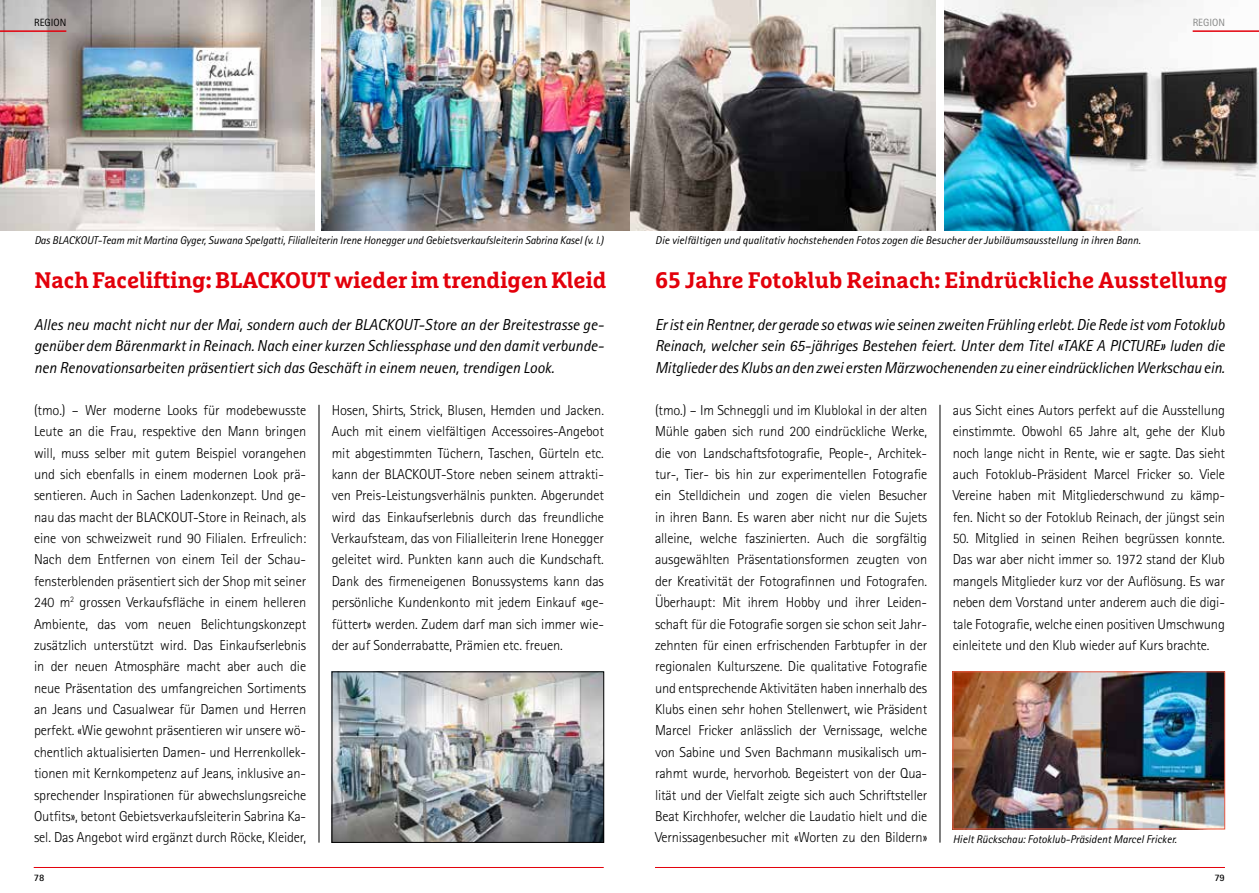
<style>
.page{position:relative;width:1259px;height:893px;background:#fff}
.page>*{position:absolute;margin:0;border:0;box-sizing:border-box;transform-origin:0 0}
.t1{font:700 22.5px "Marselis Slab Pro";letter-spacing:-.01em;color:#e3000b}
.t2{font:italic 15.9px/21.3px "Rotis Sans Serif Std";letter-spacing:-.005em;color:#000;text-align:justify}
.t3{font:300 14.4px/21.3px "Rotis Sans Serif Std";letter-spacing:-.01em;color:#000;text-align:justify}
.t4{font:italic 11.25px "Rotis Sans Serif Std";color:#000}
.t5{font:10.5px "Rotis Sans Serif Std";color:#868786}
.t6{font:10.5px "Rotis Sans Serif Std";color:#000}
.t7{font:700 9.9px "Rotis Sans Serif Std";color:#000}
</style>
<div class="page">
<img style="left:321px;top:0;width:614px;height:230px">
<img style="left:944px;top:0;width:315px;height:230px">
<hr style="left:939px;top:405px;width:1px;height:438px;background:#000">
<img style="left:954px;top:674px;width:269px;height:153px">
<div style="left:952px;top:672px;width:273px;height:157px;border:1px solid #eb5c46"></div>
<hr style="left:1192px;top:30px;width:67px;height:2px;background:#e3000b">
<hr style="left:655px;top:867px;width:570px;height:1px;background:#e3000b">
<img style="left:0;top:0;width:315px;height:230px">
<hr style="left:0;top:30px;width:66px;height:2px;background:#e3000b">
<hr style="left:34px;top:867px;width:570px;height:1px;background:#e3000b">
<hr style="left:319px;top:405px;width:1px;height:438px;background:#000">
<img style="left:334px;top:674px;width:268px;height:167px">
<div style="left:332px;top:672px;width:272px;height:171px;border:1px solid #000"></div>
<p class="t6" style="left:34px;top:16px;width:34px">REGION</p>
<p class="t5" style="left:1192px;top:16px;width:34px">REGION</p>
<p class="t4" style="left:34px;top:234px;width:571px">Das BLACKOUT-Team mit Martina Gyger, Suwana Spelgatti, Filialleiterin Irene Honegger und Gebietsverkaufsleiterin Sabrina Kasel (v. l.)</p>
<p class="t4" style="left:655px;top:234px;width:487px">Die vielfältigen und qualitativ hochstehenden Fotos zogen die Besucher der Jubiläumsausstellung in ihren Bann.</p>
<h1 class="t1" style="left:34px;top:266px;width:574px">Nach Facelifting: BLACKOUT wieder im trendigen Kleid</h1>
<p class="t2" style="left:34px;top:314px;width:571px">Alles neu macht nicht nur der Mai, sondern auch der BLACKOUT-Store an der Breitestrasse ge&shy;genüber dem Bärenmarkt in Reinach. Nach einer kurzen Schliessphase und den damit verbunde&shy;nen Renovationsarbeiten präsentiert sich das Geschäft in einem neuen, trendigen Look.</p>
<p class="t3" style="left:34px;top:400px;width:274px">(tmo.) – Wer moderne Looks für modebewusste Leute an die Frau, respektive den Mann bringen will, muss selber mit gutem Beispiel vorangehen und sich ebenfalls in einem modernen Look prä&shy;sentieren. Auch in Sachen Ladenkonzept. Und ge&shy;nau das macht der BLACKOUT-Store in Reinach, als eine von schweizweit rund 90 Filialen. Erfreulich:<br>Nach dem Entfernen von einem Teil der Schau&shy;fensterblenden präsentiert sich der Shop mit seiner 240 m<sup>2</sup> grossen Verkaufsfläche in einem helleren Ambiente, das vom neuen Belichtungskonzept zusätzlich unterstützt wird. Das Einkaufserlebnis in der neuen Atmosphäre macht aber auch die neue Präsentation des umfangreichen Sortiments an Jeans und Casualwear für Damen und Herren perfekt. «Wie gewohnt präsentieren wir unsere wö&shy;chentlich aktualisierten Damen- und Herrenkollek&shy;tionen mit Kernkompetenz auf Jeans, inklusive an&shy;sprechender Inspirationen für abwechslungsreiche Outfits», betont Gebietsverkaufsleiterin Sabrina Ka&shy;sel. Das Angebot wird ergänzt durch Röcke, Kleider,</p>
<p class="t3" style="left:332px;top:400px;width:274px">Hosen, Shirts, Strick, Blusen, Hemden und Jacken.<br>Auch mit einem vielfältigen Accessoires-Angebot mit abgestimmten Tüchern, Taschen, Gürteln etc. kann der BLACKOUT-Store neben seinem attrakti&shy;ven Preis-Leistungsverhälnis punkten. Abgerundet wird das Einkaufserlebnis durch das freundliche Verkaufsteam, das von Filialleiterin Irene Honegger geleitet wird. Punkten kann auch die Kundschaft.<br>Dank des firmeneigenen Bonussystems kann das persönliche Kundenkonto mit jedem Einkauf «ge&shy;füttert» werden. Zudem darf man sich immer wie&shy;der auf Sonderrabatte, Prämien etc. freuen.</p>
<h1 class="t1" style="left:655px;top:266px;width:573px">65 Jahre Fotoklub Reinach: Eindrückliche Ausstellung</h1>
<p class="t2" style="left:655px;top:314px;width:571px">Er ist ein Rentner, der gerade so etwas wie seinen zweiten Frühling erlebt. Die Rede ist vom Fotoklub Reinach, welcher sein 65-jähriges Bestehen feiert. Unter dem Titel «TAKE A PICTURE» luden die Mitglieder des Klubs an den zwei ersten Märzwochenenden zu einer eindrücklichen Werkschau ein.</p>
<p class="t3" style="left:655px;top:400px;width:274px">(tmo.) – Im Schneggli und im Klublokal in der alten Mühle gaben sich rund 200 eindrückliche Werke, die von Landschaftsfotografie, People-, Architek&shy;tur-, Tier- bis hin zur experimentellen Fotografie ein Stelldichein und zogen die vielen Besucher in ihren Bann. Es waren aber nicht nur die Sujets alleine, welche faszinierten. Auch die sorgfältig ausgewählten Präsentationsformen zeugten von der Kreativität der Fotografinnen und Fotografen.<br>Überhaupt: Mit ihrem Hobby und ihrer Leiden&shy;schaft für die Fotografie sorgen sie schon seit Jahr&shy;zehnten für einen erfrischenden Farbtupfer in der regionalen Kulturszene. Die qualitative Fotografie und entsprechende Aktivitäten haben innerhalb des Klubs einen sehr hohen Stellenwert, wie Präsident Marcel Fricker anlässlich der Vernissage, welche von Sabine und Sven Bachmann musikalisch um&shy;rahmt wurde, hervorhob. Begeistert von der Qua&shy;lität und der Vielfalt zeigte sich auch Schriftsteller Beat Kirchhofer, welcher die Laudatio hielt und die Vernissagenbesucher mit «Worten zu den Bildern»</p>
<p class="t3" style="left:952px;top:399px;width:274px">aus Sicht eines Autors perfekt auf die Ausstellung einstimmte. Obwohl 65 Jahre alt, gehe der Klub noch lange nicht in Rente, wie er sagte. Das sieht auch Fotoklub-Präsident Marcel Fricker so. Viele Vereine haben mit Mitgliederschwund zu kämp&shy;fen. Nicht so der Fotoklub Reinach, der jüngst sein</p>
<p class="t3" style="left:952px;top:528px;width:274px">50. Mitglied in seinen Reihen begrüssen konnte.<br>Das war aber nicht immer so. 1972 stand der Klub mangels Mitglieder kurz vor der Auflösung. Es war neben dem Vorstand unter anderem auch die digi&shy;tale Fotografie, welche einen positiven Umschwung einleitete und den Klub wieder auf Kurs brachte.</p>
<p class="t4" style="left:952px;top:832px;width:226px">Hielt Rückschau: Fotoklub-Präsident Marcel Fricker.</p>
<p class="t7" style="left:34px;top:871px;width:12px">78</p>
<p class="t7" style="left:1214px;top:871px;width:12px">79</p>
</div>
